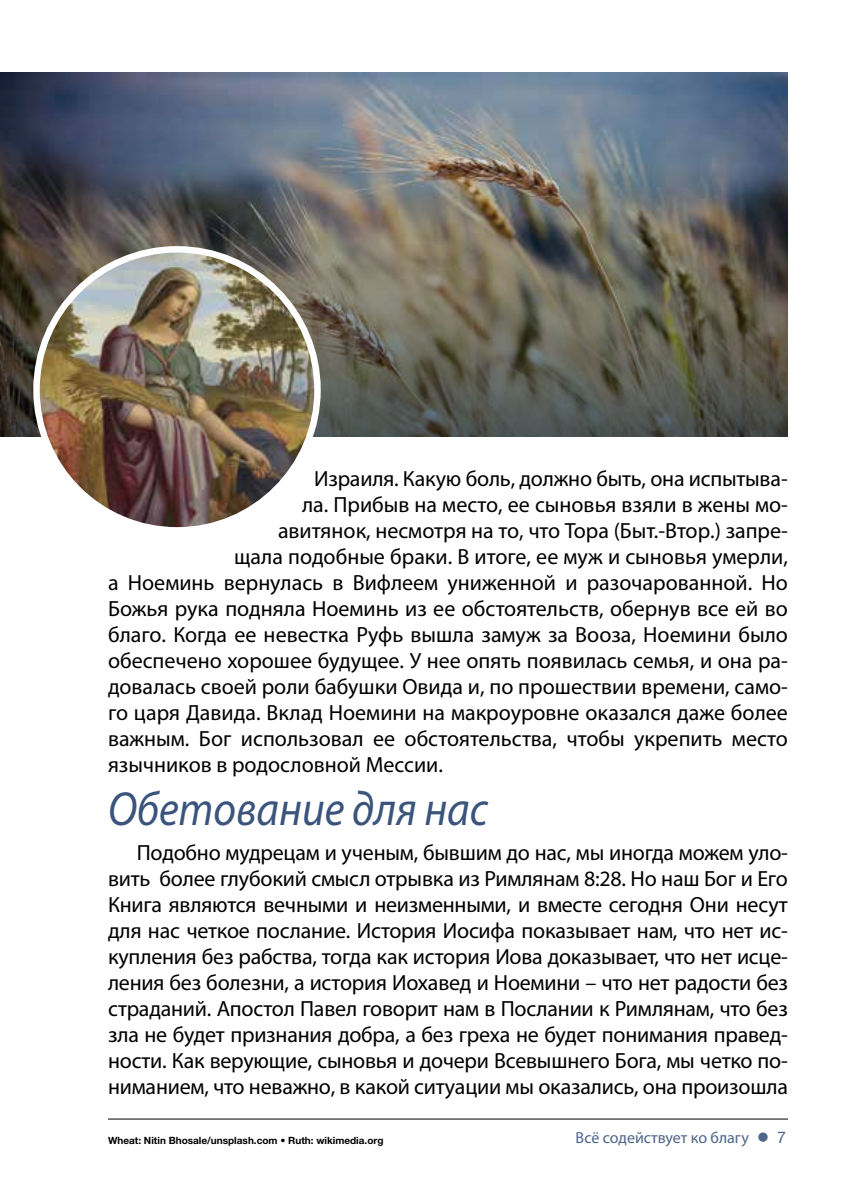
<style>
.page{position:relative;width:842px;height:1191px;background:#fff}
.page>*{position:absolute;margin:0;border:0;box-sizing:border-box;transform-origin:0 0}
.t1{font:italic 48px "Myriad Pro";color:#3a547c;scale:.9 1}
.t2{font:22px/26px "Myriad Pro";color:#000;text-align:justify}
.t3{font:16px "Myriad Pro";letter-spacing:-.005em;color:#4d6689}
.t4{font:700 10px "Helvetica Neue LT Std";color:#000}
.s1{font-family:"Helvetica Neue LT Std"}
</style>
<div class="page">
<hr style="left:108px;top:1118px;width:680px;height:1px;background:#000">
<img style="left:0;top:72px;width:788px;height:364px">
<img style="left:37px;top:249px;width:280px;height:281px;border-radius:140px">
<div style="left:33px;top:246px;width:288px;height:287px;border:6px solid #fff;border-radius:50%"></div>
<p class="t2" style="left:314px;top:465px;width:475px">Израиля. Какую боль, должно быть, она испытыва-</p>
<p class="t2" style="left:302px;top:491px;width:487px">ла. Прибыв на место, ее сыновья взяли в жены мо-</p>
<p class="t2" style="left:278px;top:517px;width:511px">авитянок, несмотря на то, что Тора (Быт.-Втор.) запре-</p>
<p class="t2" style="left:234px;top:543px;width:555px">щала подобные браки. В итоге, ее муж и сыновья умерли,</p>
<p class="t2" style="left:108px;top:569px;width:681px">а Ноеминь вернулась в Вифлеем униженной и разочарованной. Но</p>
<p class="t2" style="left:108px;top:595px;width:681px">Божья рука подняла Ноеминь из ее обстоятельств, обернув все ей во</p>
<p class="t2" style="left:108px;top:621px;width:681px">благо. Когда ее невестка Руфь вышла замуж за Вооза, Ноемини было</p>
<p class="t2" style="left:108px;top:647px;width:681px">обеспечено хорошее будущее. У нее опять появилась семья, и она ра-</p>
<p class="t2" style="left:108px;top:673px;width:681px">довалась своей роли бабушки Овида и, по прошествии времени, само-</p>
<p class="t2" style="left:108px;top:699px;width:681px">го царя Давида. Вклад Ноемини на макроуровне оказался даже более</p>
<p class="t2" style="left:108px;top:725px;width:681px">важным. Бог использовал ее обстоятельства, чтобы укрепить место</p>
<p class="t2" style="left:108px;top:751px;width:336px">язычников в родословной Мессии.</p>
<h1 class="t1" style="left:108px;top:779px;width:424px">Обетование для нас</h1>
<p class="t2" style="left:108px;top:839px;width:681px;text-indent:29px">Подобно мудрецам и ученым, бывшим до нас, мы иногда можем уло&shy;вить более глубокий смысл отрывка из Римлянам 8:28. Но наш Бог и Его Книга являются вечными и неизменными, и вместе сегодня Они несут для нас четкое послание. История Иосифа показывает нам, что нет ис&shy;купления без рабства, тогда как история Иова доказывает, что нет исце&shy;ления без болезни, а история Иохавед и Ноемини – что нет радости без страданий. Апостол Павел говорит нам в Послании к Римлянам, что без зла не будет признания добра, а без греха не будет понимания правед&shy;ности. Как верующие, сыновья и дочери Всевышнего Бога, мы четко по&shy;ниманием, что неважно, в какой ситуации мы оказались, она произошла</p>
<p class="t4" style="left:108px;top:1134px;width:277px">Wheat: Nitin Bhosale/unsplash.com • Ruth: wikimedia.org</p>
<p class="t3" style="left:576px;top:1128px;width:212px">Всё содействует ко благу ● <span class="s1">7</span></p>
</div>
